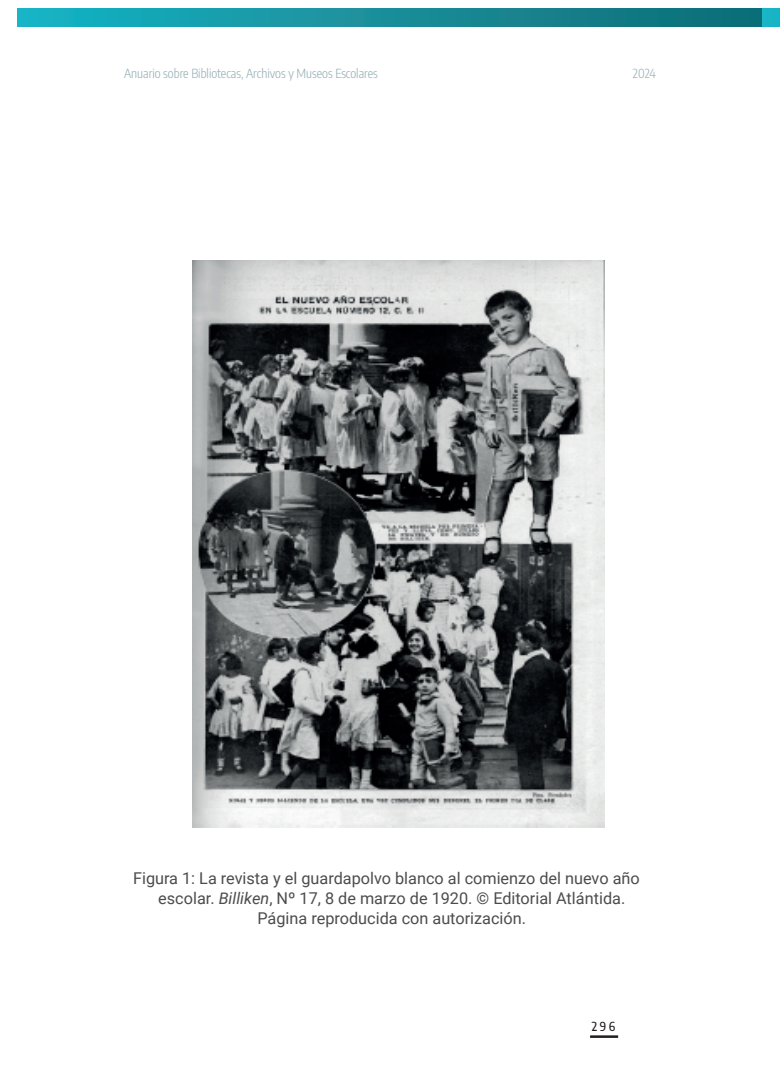
<style>
.page{position:relative;width:780px;height:1088px;background:#fff}
.page>*{position:absolute;margin:0;border:0;box-sizing:border-box;transform-origin:0 0}
.t1{font:16.25px "Roboto";color:#4b4c4d}
.t2{font:300 12.5px "Encode Sans Condensed";color:#93adb4}
.t3{font:500 12.5px "Encode Sans Condensed";color:#231f20}
.s1{font-style:italic}
</style>
<div class="page">
<div style="left:18px;top:9px;width:744px;height:18px;background:linear-gradient(to right,#1ab3c4,#116c74)"></div>
<div style="left:762px;top:9px;width:18px;height:18px;background:#18b5c7"></div>
<div style="left:590px;top:1035px;width:28px;height:3px;background:#231f20;border:1px solid #231f20"></div>
<img style="left:192px;top:261px;width:412px;height:566px">
<p class="t2" style="left:124px;top:65px;width:255px">Anuario sobre Bibliotecas, Archivos y Museos Escolares</p>
<p class="t2" style="left:633px;top:65px;width:24px">2024</p>
<p class="t1" style="left:133px;top:867px;width:508px">Figura 1: La revista y el guardapolvo blanco al comienzo del nuevo año</p>
<p class="t1" style="left:158px;top:887px;width:468px">escolar. <span class="s1">Billiken</span>, Nº 17, 8 de marzo de 1920. © Editorial Atlántida.</p>
<p class="t1" style="left:257px;top:907px;width:270px">Página reproducida con autorización.</p>
<p class="t3" style="left:592px;top:1018px;width:25px">296</p>
</div>
